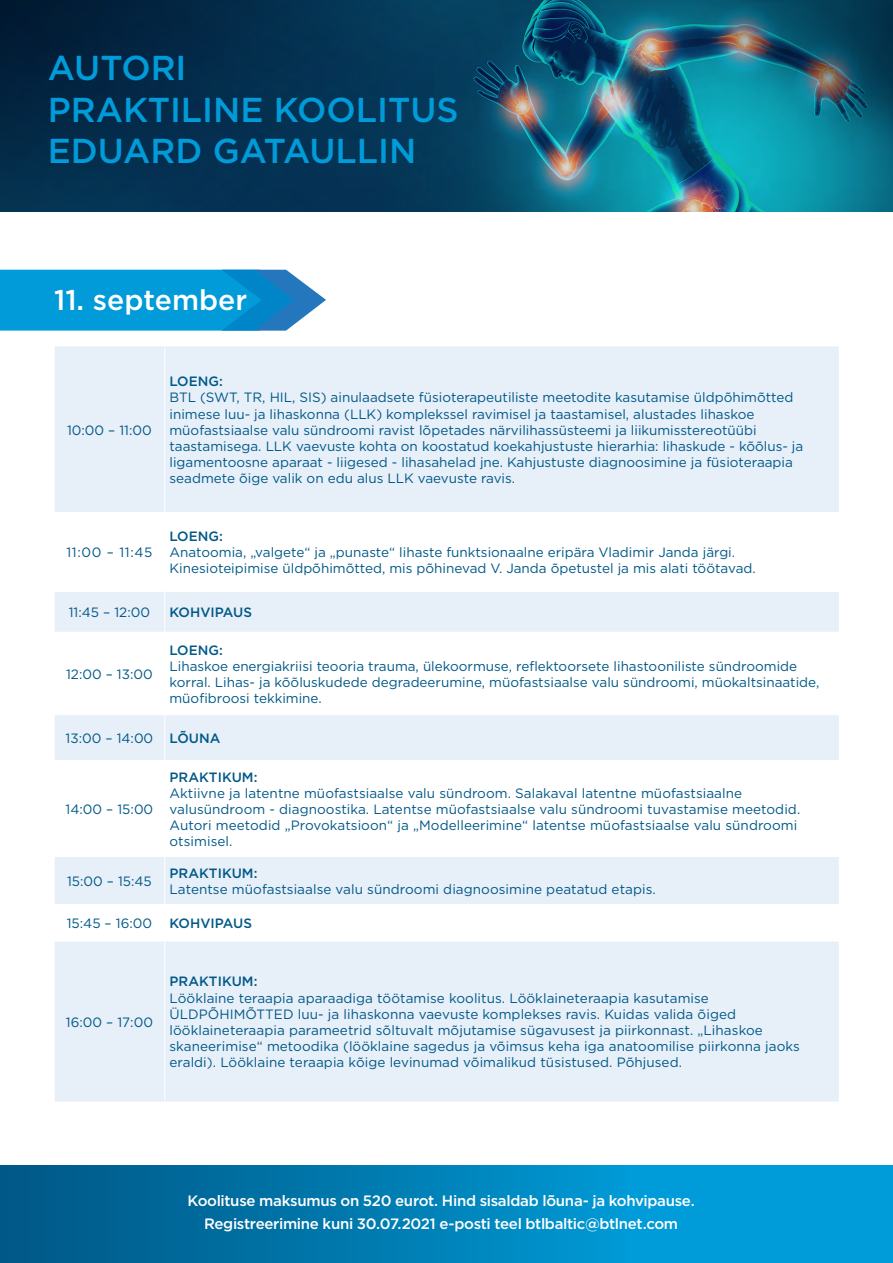
<style>
.page{position:relative;width:893px;height:1263px;background:#fff}
.page>*{position:absolute;margin:0;border:0;box-sizing:border-box;transform-origin:0 0}
.t1{font:500 34.5px/41.4px "Gotham";color:#009bd8}
.t2{font:500 28.5px "Gotham";color:#fff}
.t3{font:500 15px/22.5px "Gotham";letter-spacing:-.02em;color:#fff;text-align:center}
.t4{font:13.5px/16.2px "Gotham";color:#005887}
.t5{font:500 13.5px "Gotham";color:#005887}
.s1{font-weight:500}
</style>
<div class="page">
<svg style="left:55px;top:346px;width:784px;height:286px;fill:#e7eff9"></svg>
<div style="left:55px;top:715px;width:784px;height:386px;background:#e7eff9"></div>
<svg style="left:55px;top:760px;width:784px;height:181px"></svg>
<hr style="left:164px;top:346px;width:1px;height:166px;background:#fff">
<hr style="left:54px;top:512px;width:111px;height:1px;background:#fff">
<hr style="left:165px;top:512px;width:674px;height:1px;background:#fff">
<hr style="left:164px;top:513px;width:1px;height:78px;background:#fff">
<hr style="left:54px;top:591px;width:111px;height:1px;background:#fff">
<hr style="left:165px;top:591px;width:674px;height:1px;background:#fff">
<hr style="left:164px;top:592px;width:1px;height:40px;background:#fff">
<hr style="left:164px;top:715px;width:1px;height:45px;background:#fff">
<hr style="left:164px;top:760px;width:1px;height:97px;background:#fff">
<hr style="left:164px;top:857px;width:1px;height:47px;background:#fff">
<hr style="left:164px;top:904px;width:1px;height:37px;background:#fff">
<hr style="left:164px;top:941px;width:1px;height:160px;background:#fff">
<svg style="left:0;top:270px;width:326px;height:61px;background:#149bd6"></svg>
<div style="left:0;top:1165px;width:893px;height:98px;background:linear-gradient(to right,#005a88,#00a9e9)"></div>
<img style="left:0;top:0;width:893px;height:212px">
<h1 class="t1" style="left:48px;top:47px;width:412px">AUTORI<br>PRAKTILINE KOOLITUS<br>EDUARD GATAULLIN</h1>
<h2 class="t2" style="left:54px;top:281px;width:195px">11. september</h2>
<p class="t4" style="left:67px;top:422px;width:86px">10:00 – 11:00</p>
<p class="t5" style="left:170px;top:373px;width:55px">LOENG:</p>
<p class="t4" style="left:170px;top:389px;width:635px">BTL (SWT, TR, HIL, SIS) ainulaadsete füsioterapeutiliste meetodite kasutamise üldpõhimõtted inimese luu- ja lihaskonna (LLK) komplekssel ravimisel ja taastamisel, alustades lihaskoe müofastsiaalse valu sündroomi ravist lõpetades närvilihassüsteemi ja liikumisstereotüübi taastamisega. LLK vaevuste kohta on koostatud koekahjustuste hierarhia: lihaskude - kõõlus- ja ligamentoosne aparaat - liigesed - lihasahelad jne. Kahjustuste diagnoosimine ja füsioteraapia seadmete õige valik on edu alus LLK vaevuste ravis.</p>
<p class="t4" style="left:66px;top:544px;width:88px">11:00 – 11:45</p>
<p class="t5" style="left:170px;top:527px;width:55px">LOENG:</p>
<p class="t4" style="left:170px;top:544px;width:588px">Anatoomia, „valgete“ ja „punaste“ lihaste funktsionaalne eripära Vladimir Janda järgi.<br>Kinesioteipimise üldpõhimõtted, mis põhinevad V. Janda õpetustel ja mis alati töötavad.</p>
<p class="t4" style="left:69px;top:604px;width:83px">11:45 – 12:00</p>
<p class="t5" style="left:170px;top:604px;width:84px">KOHVIPAUS</p>
<p class="t5" style="left:170px;top:641px;width:55px">LOENG:</p>
<p class="t4" style="left:170px;top:658px;width:651px">Lihaskoe energiakriisi teooria trauma, ülekoormuse, reflektoorsete lihastooniliste sündroomide korral. Lihas- ja kõõluskudede degradeerumine, müofastsiaalse valu sündroomi, müokaltsinaatide, müofibroosi tekkimine.</p>
<p class="t4" style="left:66px;top:730px;width:156px">13:00 – 14:00 <span class="s1">LÕUNA</span></p>
<p class="t4" style="left:66px;top:666px;width:88px">12:00 – 13:00</p>
<p class="t4" style="left:66px;top:801px;width:89px">14:00 – 15:00</p>
<p class="t4" style="left:67px;top:873px;width:86px">15:00 – 15:45</p>
<p class="t5" style="left:170px;top:768px;width:90px">PRAKTIKUM:</p>
<p class="t4" style="left:170px;top:784px;width:632px">Aktiivne ja latentne müofastsiaalse valu sündroom. Salakaval latentne müofastsiaalne valusündroom - diagnoostika. Latentse müofastsiaalse valu sündroomi tuvastamise meetodid.<br>Autori meetodid „Provokatsioon“ ja „Modelleerimine“ latentse müofastsiaalse valu sündroomi otsimisel.</p>
<p class="t5" style="left:170px;top:864px;width:90px">PRAKTIKUM:</p>
<p class="t4" style="left:170px;top:881px;width:488px">Latentse müofastsiaalse valu sündroomi diagnoosimine peatatud etapis.</p>
<p class="t4" style="left:67px;top:915px;width:87px">15:45 – 16:00</p>
<p class="t5" style="left:170px;top:914px;width:84px">KOHVIPAUS</p>
<p class="t4" style="left:66px;top:1014px;width:89px">16:00 – 17:00</p>
<p class="t5" style="left:170px;top:973px;width:90px">PRAKTIKUM:</p>
<p class="t4" style="left:170px;top:989px;width:632px">Lööklaine teraapia aparaadiga töötamise koolitus. Lööklaineteraapia kasutamise ÜLDPÕHIMÕTTED luu- ja lihaskonna vaevuste komplekses ravis. Kuidas valida õiged lööklaineteraapia parameetrid sõltuvalt mõjutamise sügavusest ja piirkonnast. „Lihaskoe skaneerimise“ metoodika (lööklaine sagedus ja võimsus keha iga anatoomilise piirkonna jaoks eraldi). Lööklaine teraapia kõige levinumad võimalikud tüsistused. Põhjused.</p>
<p class="t3" style="left:188px;top:1189px;width:509px">Koolituse maksumus on 520 eurot. Hind sisaldab lõuna- ja kohvipause.<br>Registreerimine kuni 30.07.2021 e-posti teel btlbaltic@btlnet.com</p>
</div>
